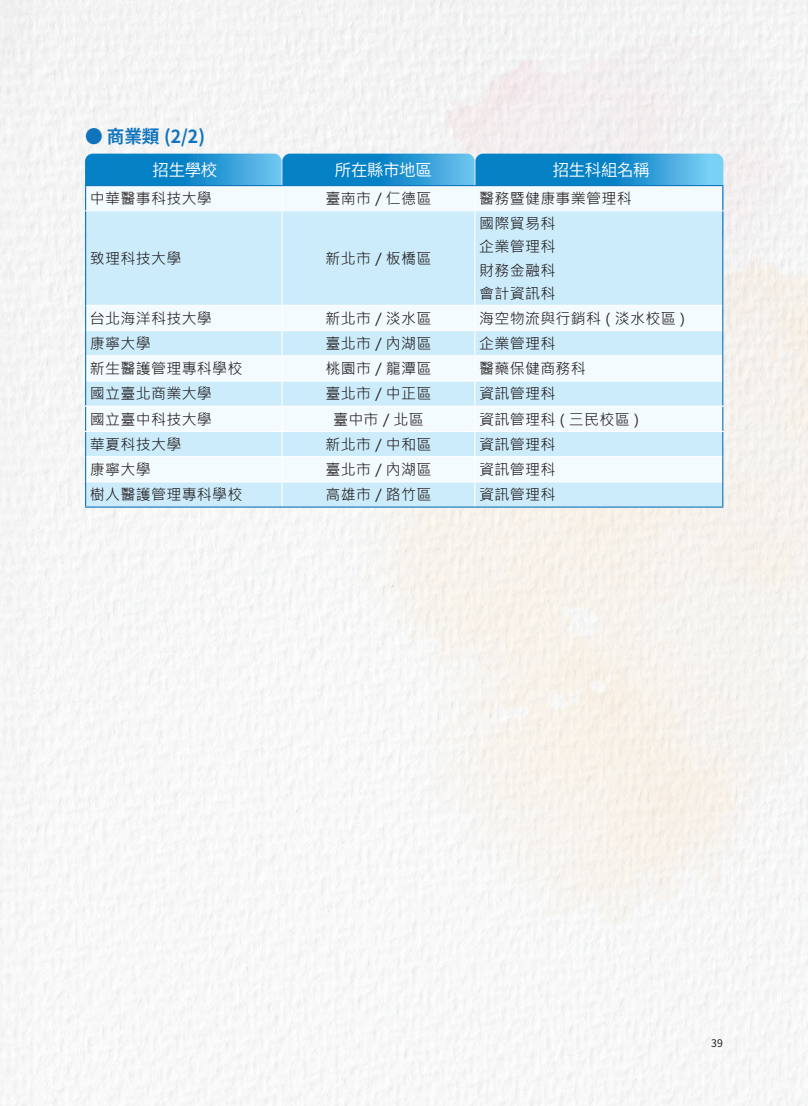
<style>
.page{position:relative;width:808px;height:1106px;background:#fff}
.page>*{position:absolute;margin:0;border:0;box-sizing:border-box;transform-origin:0 0}
.t1{font:700 18px "Noto Sans CJ Ktc";color:#1074bc}
.t2{font:600 16.5px "Noto Sans CJ Ktc";letter-spacing:-.025em;color:#fff}
.t3{font:15px/23.1px "Microsoft Jheng Hei";letter-spacing:.02em;color:#231f20;text-align:justify}
.t4{font:10.5px "Noto Sans CJ Ktc";color:#231f20}
</style>
<div class="page">
<img style="left:0;top:0;width:808px;height:1106px">
<div style="left:0;top:125px;width:13px;height:54px;background:#f4f5f5"></div>
<div style="left:86px;top:243px;width:636px;height:62px;background:#ccecfb"></div>
<svg style="left:86px;top:306px;width:636px;height:74px;fill:#f4fbfe"></svg>
<div style="left:86px;top:381px;width:636px;height:125px;background:#ccecfb"></div>
<svg style="left:86px;top:407px;width:636px;height:74px;fill:#f4fbfe"></svg>
<hr style="left:281px;top:306px;width:2px;height:24px;background:#fff">
<hr style="left:281px;top:356px;width:2px;height:24px;background:#fff">
<hr style="left:281px;top:381px;width:2px;height:24px;background:#fff">
<hr style="left:281px;top:457px;width:2px;height:24px;background:#fff">
<hr style="left:86px;top:305px;width:196px;height:1px;background:#fff">
<hr style="left:281px;top:211px;width:2px;height:94px;background:#fff">
<hr style="left:282px;top:305px;width:193px;height:1px;background:#fff">
<hr style="left:474px;top:211px;width:1px;height:94px;background:#fff">
<hr style="left:475px;top:305px;width:247px;height:1px;background:#fff">
<hr style="left:86px;top:330px;width:196px;height:1px;background:#fff">
<hr style="left:86px;top:355px;width:196px;height:1px;background:#fff">
<hr style="left:282px;top:330px;width:193px;height:1px;background:#fff">
<hr style="left:281px;top:331px;width:2px;height:24px;background:#fff">
<hr style="left:282px;top:355px;width:193px;height:1px;background:#fff">
<hr style="left:475px;top:330px;width:247px;height:1px;background:#fff">
<hr style="left:475px;top:355px;width:247px;height:1px;background:#fff">
<hr style="left:86px;top:380px;width:196px;height:1px;background:#fff">
<hr style="left:282px;top:380px;width:193px;height:1px;background:#fff">
<hr style="left:475px;top:380px;width:247px;height:1px;background:#fff">
<hr style="left:85px;top:431px;width:197px;height:1px;background:#fff">
<hr style="left:86px;top:456px;width:196px;height:1px;background:#fff">
<hr style="left:282px;top:431px;width:193px;height:1px;background:#fff">
<hr style="left:281px;top:432px;width:2px;height:24px;background:#fff">
<hr style="left:282px;top:456px;width:193px;height:1px;background:#fff">
<hr style="left:475px;top:431px;width:248px;height:1px;background:#fff">
<hr style="left:475px;top:456px;width:247px;height:1px;background:#fff">
<hr style="left:86px;top:481px;width:196px;height:1px;background:#fff">
<hr style="left:282px;top:481px;width:193px;height:1px;background:#fff">
<hr style="left:281px;top:482px;width:2px;height:24px;background:#fff">
<hr style="left:475px;top:481px;width:247px;height:1px;background:#fff">
<svg style="left:85px;top:154px;width:638px;height:89px"></svg>
<hr style="left:85px;top:506px;width:197px;height:1px;background:#1074bc">
<hr style="left:282px;top:506px;width:193px;height:1px;background:#1074bc">
<hr style="left:475px;top:506px;width:248px;height:1px;background:#1074bc">
<hr style="left:85px;top:211px;width:1px;height:94px;background:#1074bc">
<hr style="left:722px;top:211px;width:1px;height:94px;background:#1074bc">
<hr style="left:85px;top:405px;width:197px;height:2px;background:#fff">
<hr style="left:282px;top:405px;width:193px;height:2px;background:#fff">
<hr style="left:281px;top:407px;width:2px;height:24px;background:#fff">
<hr style="left:475px;top:405px;width:248px;height:2px;background:#fff">
<svg style="left:474px;top:306px;width:1px;height:200px"></svg>
<svg style="left:85px;top:305px;width:1px;height:201px"></svg>
<svg style="left:722px;top:305px;width:1px;height:201px"></svg>
<p class="t1" style="left:85px;top:127px;width:121px">● 商業類 (2/2)</p>
<p class="t2" style="left:153px;top:161px;width:66px">招生學校</p>
<p class="t2" style="left:335px;top:161px;width:98px">所在縣市地區</p>
<p class="t2" style="left:553px;top:161px;width:98px">招生科組名稱</p>
<p class="t3" style="left:90px;top:187px;width:124px">中華醫事科技大學</p>
<p class="t3" style="left:325px;top:187px;width:108px">臺南市 / 仁德區</p>
<p class="t3" style="left:479px;top:187px;width:154px">醫務暨健康事業管理科</p>
<p class="t3" style="left:90px;top:247px;width:93px">致理科技大學</p>
<p class="t3" style="left:325px;top:247px;width:108px">新北市 / 板橋區</p>
<p class="t3" style="left:479px;top:212px;width:78px">國際貿易科企業管理科財務金融科會計資訊科</p>
<p class="t3" style="left:90px;top:307px;width:124px">台北海洋科技大學</p>
<p class="t3" style="left:325px;top:307px;width:108px">新北市 / 淡水區</p>
<p class="t3" style="left:479px;top:307px;width:207px">海空物流與行銷科 ( 淡水校區 )</p>
<p class="t3" style="left:90px;top:332px;width:62px">康寧大學</p>
<p class="t3" style="left:325px;top:332px;width:108px">臺北市 / 內湖區</p>
<p class="t3" style="left:479px;top:332px;width:78px">企業管理科</p>
<p class="t3" style="left:90px;top:357px;width:154px">新生醫護管理專科學校</p>
<p class="t3" style="left:325px;top:357px;width:108px">桃園市 / 龍潭區</p>
<p class="t3" style="left:479px;top:357px;width:108px">醫藥保健商務科</p>
<p class="t3" style="left:90px;top:382px;width:124px">國立臺北商業大學</p>
<p class="t3" style="left:325px;top:382px;width:108px">臺北市 / 中正區</p>
<p class="t3" style="left:479px;top:382px;width:78px">資訊管理科</p>
<p class="t3" style="left:90px;top:407px;width:124px">國立臺中科技大學</p>
<p class="t3" style="left:333px;top:407px;width:92px">臺中市 / 北區</p>
<p class="t3" style="left:479px;top:407px;width:161px">資訊管理科 ( 三民校區 )</p>
<p class="t3" style="left:90px;top:433px;width:93px">華夏科技大學</p>
<p class="t3" style="left:325px;top:433px;width:108px">新北市 / 中和區</p>
<p class="t3" style="left:479px;top:433px;width:78px">資訊管理科</p>
<p class="t3" style="left:90px;top:458px;width:62px">康寧大學</p>
<p class="t3" style="left:325px;top:458px;width:108px">臺北市 / 內湖區</p>
<p class="t3" style="left:479px;top:458px;width:78px">資訊管理科</p>
<p class="t3" style="left:90px;top:483px;width:154px">樹人醫護管理專科學校</p>
<p class="t3" style="left:325px;top:483px;width:108px">高雄市 / 路竹區</p>
<p class="t3" style="left:479px;top:483px;width:78px">資訊管理科</p>
<p class="t4" style="left:711px;top:1037px;width:13px">39</p>
</div>
